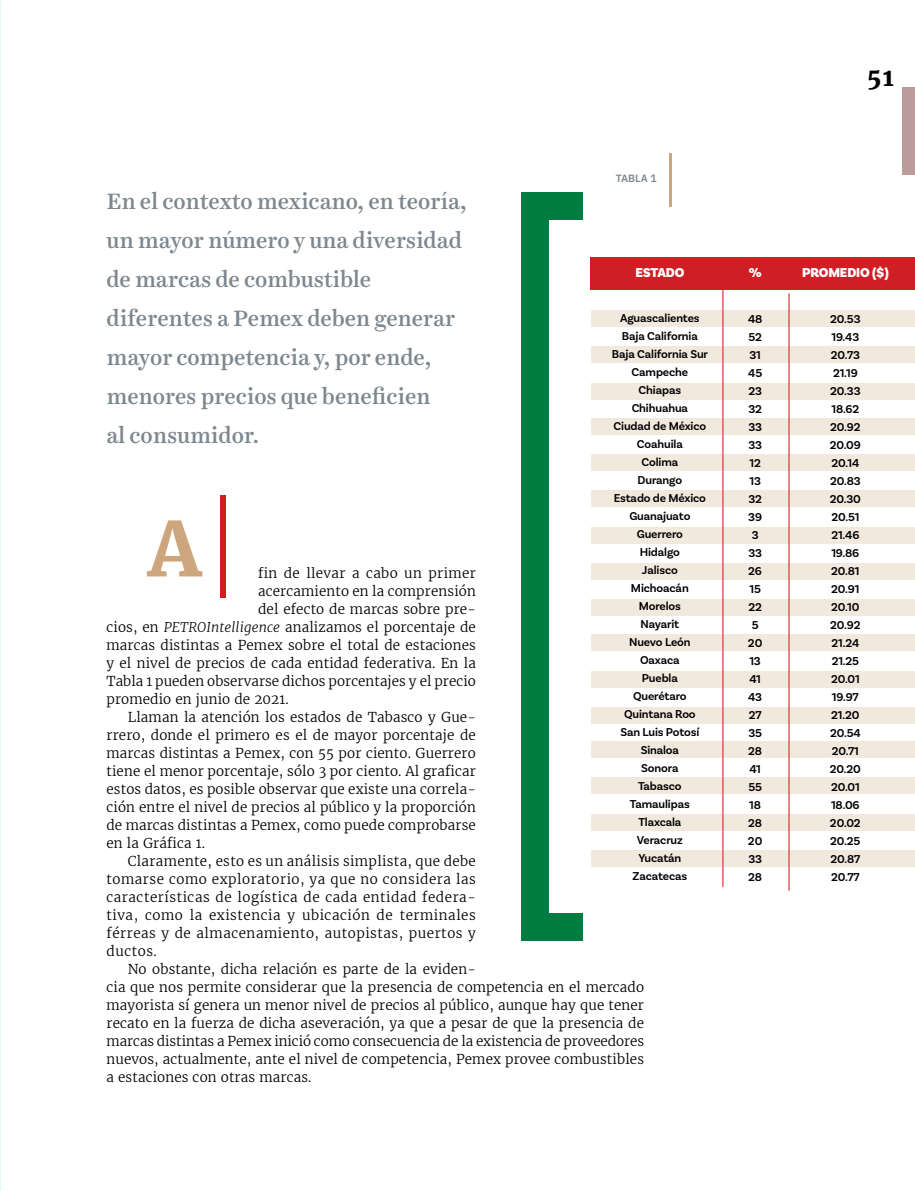
<style>
.page{position:relative;width:915px;height:1191px;background:#fff}
.page>*{position:absolute;margin:0;border:0;box-sizing:border-box;transform-origin:0 0}
.t1{font:700 75px "Merriweather";color:#cea67d}
.t2{font:700 24px "Merriweather";color:#000}
.t3{font:500 22.5px/39px "Harriet Text";letter-spacing:-.01em;color:#7d878e}
.t4{font:300 13.5px "Merriweather";letter-spacing:.01em;color:#000}
.t5{font:300 13.5px "Merriweather";letter-spacing:.04em;color:#000}
.t6{font:900 13.5px "Basic Sans";letter-spacing:-.01em;color:#fff}
.t7{font:600 12px/18px "Basic Sans";letter-spacing:-.01em;color:#000;text-align:center}
.t8{font:600 10.5px "IBM Plex Sans";color:#7d878e}
.s1{font-style:italic}
</style>
<div class="page">
<img style="left:0;top:555px;width:1px;height:529px">
<div style="left:901px;top:88px;width:13px;height:87px;background:#ba9c9d"></div>
<div style="left:220px;top:495px;width:6px;height:102px;background:#cf1f25"></div>
<hr style="left:669px;top:154px;width:2px;height:53px;background:#cea67d">
<div style="left:521px;top:195px;width:27px;height:732px;background:#007c43"></div>
<div style="left:521px;top:192px;width:61px;height:27px;background:#007c43"></div>
<div style="left:590px;top:257px;width:324px;height:33px;background:#cf1f25"></div>
<div style="left:590px;top:310px;width:324px;height:16px;background:#f2e9de"></div>
<div style="left:590px;top:455px;width:324px;height:16px;background:#f2e9de"></div>
<div style="left:590px;top:599px;width:324px;height:16px;background:#f2e9de"></div>
<div style="left:590px;top:741px;width:324px;height:17px;background:#f2e9de"></div>
<div style="left:590px;top:383px;width:324px;height:16px;background:#f2e9de"></div>
<div style="left:590px;top:527px;width:324px;height:16px;background:#f2e9de"></div>
<div style="left:590px;top:671px;width:324px;height:16px;background:#f2e9de"></div>
<div style="left:590px;top:814px;width:324px;height:16px;background:#f2e9de"></div>
<div style="left:590px;top:346px;width:324px;height:16px;background:#f2e9de"></div>
<div style="left:590px;top:490px;width:324px;height:16px;background:#f2e9de"></div>
<div style="left:590px;top:635px;width:324px;height:16px;background:#f2e9de"></div>
<div style="left:590px;top:777px;width:324px;height:16px;background:#f2e9de"></div>
<div style="left:590px;top:419px;width:324px;height:16px;background:#f2e9de"></div>
<div style="left:590px;top:563px;width:324px;height:16px;background:#f2e9de"></div>
<div style="left:590px;top:707px;width:324px;height:16px;background:#f2e9de"></div>
<div style="left:590px;top:850px;width:324px;height:16px;background:#f2e9de"></div>
<div style="left:521px;top:914px;width:61px;height:27px;background:#007c43"></div>
<hr style="left:722px;top:290px;width:1px;height:597px;background:#cf1f25">
<hr style="left:788px;top:293px;width:1px;height:597px;background:#cf1f25">
<p class="t8" style="left:615px;top:170px;width:42px">TABLA 1</p>
<h3 class="t3" style="left:106px;top:181px;width:362px">En el contexto mexicano, en teoría, un mayor número y una diversidad de marcas de combustible diferentes a Pemex deben generar mayor competencia y, por ende, menores precios que beneficien<br>al consumidor.</h3>
<p class="t6" style="left:635px;top:264px;width:50px">ESTADO</p>
<p class="t7" style="left:611px;top:309px;width:98px">Aguascalientes<br>Baja California<br>Baja California Sur<br>Campeche<br>Chiapas<br>Chihuahua<br>Ciudad de México<br>Coahuila<br>Colima<br>Durango<br>Estado de México<br>Guanajuato<br>Guerrero<br>Hidalgo<br>Jalisco<br>Michoacán<br>Morelos<br>Nayarit<br>Nuevo León<br>Oaxaca<br>Puebla<br>Querétaro<br>Quintana Roo<br>San Luis Potosí<br>Sinaloa<br>Sonora<br>Tabasco<br>Tamaulipas<br>Tlaxcala<br>Veracruz<br>Yucatán<br>Zacatecas</p>
<h1 class="t1" style="left:148px;top:503px;width:54px">A</h1>
<p class="t4" style="left:258px;top:565px;width:219px">fin de llevar a cabo un primer</p>
<p class="t4" style="left:258px;top:583px;width:219px">acercamiento en la comprensión</p>
<p class="t4" style="left:258px;top:601px;width:219px">del efecto de marcas sobre pre-</p>
<p class="t4" style="left:106px;top:619px;width:371px">cios, en <span class="s1">PETROIntelligence</span> analizamos el porcentaje de</p>
<p class="t4" style="left:106px;top:637px;width:371px">marcas distintas a Pemex sobre el total de estaciones</p>
<p class="t4" style="left:106px;top:655px;width:371px">y el nivel de precios de cada entidad federativa. En la</p>
<p class="t4" style="left:106px;top:673px;width:371px">Tabla 1 pueden observarse dichos porcentajes y el precio</p>
<p class="t4" style="left:106px;top:691px;width:184px">promedio en junio de 2021.</p>
<p class="t4" style="left:128px;top:709px;width:349px">Llaman la atención los estados de Tabasco y Gue-</p>
<p class="t4" style="left:106px;top:727px;width:371px">rrero, donde el primero es el de mayor porcentaje de</p>
<p class="t4" style="left:106px;top:745px;width:371px">marcas distintas a Pemex, con 55 por ciento. Guerrero</p>
<p class="t4" style="left:106px;top:763px;width:371px">tiene el menor porcentaje, sólo 3 por ciento. Al graficar</p>
<p class="t4" style="left:106px;top:781px;width:371px">estos datos, es posible observar que existe una correla-</p>
<p class="t4" style="left:106px;top:799px;width:371px">ción entre el nivel de precios al público y la proporción</p>
<p class="t4" style="left:106px;top:817px;width:371px">de marcas distintas a Pemex, como puede comprobarse</p>
<p class="t4" style="left:106px;top:835px;width:100px">en la Gráfica 1.</p>
<p class="t4" style="left:128px;top:853px;width:349px">Claramente, esto es un análisis simplista, que debe</p>
<p class="t5" style="left:106px;top:871px;width:371px">tomarse como exploratorio, ya que no considera las</p>
<p class="t5" style="left:106px;top:889px;width:371px">características de logística de cada entidad federa-</p>
<p class="t5" style="left:106px;top:907px;width:371px">tiva, como la existencia y ubicación de terminales</p>
<p class="t5" style="left:106px;top:925px;width:371px">férreas y de almacenamiento, autopistas, puertos y</p>
<p class="t4" style="left:106px;top:943px;width:52px">ductos.</p>
<p class="t4" style="left:128px;top:961px;width:349px">No obstante, dicha relación es parte de la eviden-</p>
<p class="t4" style="left:106px;top:979px;width:539px">cia que nos permite considerar que la presencia de competencia en el mercado</p>
<p class="t4" style="left:106px;top:997px;width:539px">mayorista sí genera un menor nivel de precios al público, aunque hay que tener</p>
<p class="t4" style="left:106px;top:1015px;width:539px">recato en la fuerza de dicha aseveración, ya que a pesar de que la presencia de</p>
<p class="t4" style="left:106px;top:1033px;width:539px">marcas distintas a Pemex inició como consecuencia de la existencia de proveedores</p>
<p class="t4" style="left:106px;top:1051px;width:539px">nuevos, actualmente, ante el nivel de competencia, Pemex provee combustibles</p>
<p class="t4" style="left:106px;top:1069px;width:206px">a estaciones con otras marcas.</p>
<p class="t6" style="left:748px;top:265px;width:14px">%</p>
<p class="t7" style="left:747px;top:309px;width:16px">48<br>52<br>31<br>45<br>23<br>32<br>33<br>33<br>12<br>13<br>32<br>39<br>3<br>33<br>26<br>15<br>22<br>5<br>20<br>13<br>41<br>43<br>27<br>35<br>28<br>41<br>55<br>18<br>28<br>20<br>33<br>28</p>
<h2 class="t2" style="left:866px;top:62px;width:29px">51</h2>
<p class="t6" style="left:801px;top:265px;width:88px">PROMEDIO ($)</p>
<p class="t7" style="left:829px;top:309px;width:33px;text-align:left">20.53<br>19.43<br>20.73<br>21.19<br>20.33<br>18.62<br>20.92<br>20.09<br>20.14<br>20.83<br>20.30<br>20.51<br>21.46<br>19.86<br>20.81<br>20.91<br>20.10<br>20.92<br>21.24<br>21.25<br>20.01<br>19.97<br>21.20<br>20.54<br>20.71<br>20.20<br>20.01<br>18.06<br>20.02<br>20.25<br>20.87<br>20.77</p>
</div>
